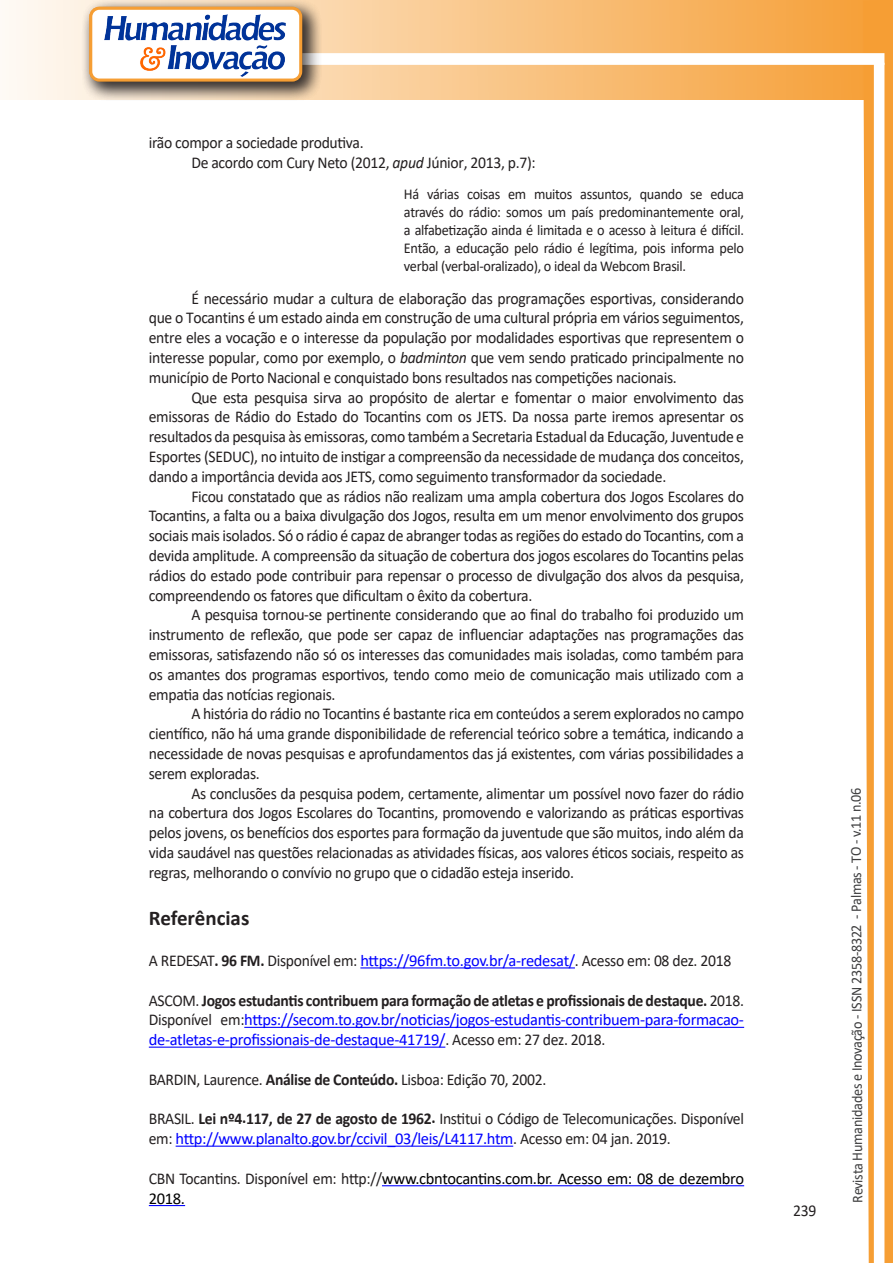
<style>
.page{position:relative;width:893px;height:1263px;background:#fff}
.page>*{position:absolute;margin:0;border:0;box-sizing:border-box;transform-origin:0 0}
.Titulo_2{font:700 21px "Calibri";color:#231f20}
.texto{font:16.5px/19.8px "Calibri";letter-spacing:-.02em;color:#231f20;text-align:justify;scale:.95 1}
.texto-2{font:16.5px/19.8px "Calibri";letter-spacing:-.02em;color:#00f;text-align:justify}
.texto-3{font:16.5px/19.8px "Calibri";letter-spacing:-.02em;color:#000}
.citacao{font:15px/18px "Calibri";letter-spacing:-.02em;color:#231f20;text-align:justify;scale:.95 1}
.t1{font:15px "Calibri";letter-spacing:-.025em;color:#3e3e3f;scale:.95 1}
.s1{font-style:italic}
.s2{font-weight:700}
.s3{color:#00f}
.s4{color:#231f20}
.s5{font-weight:700;color:#231f20}
</style>
<div class="page">
<svg style="left:5px;top:0;width:858px;height:100px"></svg>
<div style="left:302px;top:53px;width:582px;height:12px;background:#fff;border:2px solid #fff"></div>
<svg style="left:863px;top:0;width:30px;height:1263px"></svg>
<div style="left:81px;top:0;width:241px;height:102px;background:#231f20;opacity:.75"></div>
<div style="left:91px;top:8px;width:210px;height:72px;background:#fff;border-radius:9px"></div>
<img style="left:104px;top:14px;width:181px;height:62px">
<div style="left:89px;top:7px;width:213px;height:75px;border:3px solid #f69e34;border-radius:9px"></div>
<hr style="left:360px;top:967px;width:215px;height:1px;background:#00f">
<hr style="left:244px;top:1027px;width:500px;height:1px;background:#00f">
<hr style="left:149px;top:1046px;width:296px;height:2px;background:#00f">
<hr style="left:176px;top:1145px;width:337px;height:2px;background:#00f">
<hr style="left:382px;top:1185px;width:362px;height:1px;background:#00f">
<hr style="left:149px;top:1205px;width:36px;height:1px;background:#00f">
<p class="texto" style="left:149px;top:133px;width:228px">irão compor a sociedade produtiva.</p>
<p class="texto" style="left:191px;top:152px;width:364px">De acordo com Cury Neto (2012, <span class="s1">apud</span> Júnior, 2013, p.7):</p>
<p class="citacao" style="left:404px;top:185px;width:359px">Há várias coisas em muitos assuntos, quando se educa através do rádio: somos um país predominantemente oral, a alfabetização ainda é limitada e o acesso à leitura é difícil.<br>Então, a educação pelo rádio é legítima, pois informa pelo verbal (verbal-oralizado), o ideal da Webcom Brasil.</p>
<p class="texto" style="left:149px;top:288px;width:628px;text-indent:43px">É necessário mudar a cultura de elaboração das programações esportivas, considerando que o Tocantins é um estado ainda em construção de uma cultural própria em vários seguimentos, entre eles a vocação e o interesse da população por modalidades esportivas que representem o interesse popular, como por exemplo, o <span class="s1">badminton</span> que vem sendo praticado principalmente no município de Porto Nacional e conquistado bons resultados nas competições nacionais.</p>
<p class="texto" style="left:149px;top:387px;width:628px;text-indent:43px">Que esta pesquisa sirva ao propósito de alertar e fomentar o maior envolvimento das emissoras de Rádio do Estado do Tocantins com os JETS. Da nossa parte iremos apresentar os resultados da pesquisa às emissoras, como também a Secretaria Estadual da Educação, Juventude e Esportes (SEDUC), no intuito de instigar a compreensão da necessidade de mudança dos conceitos, dando a importância devida aos JETS, como seguimento transformador da sociedade.</p>
<p class="texto" style="left:149px;top:486px;width:628px;text-indent:43px">Ficou constatado que as rádios não realizam uma ampla cobertura dos Jogos Escolares do Tocantins, a falta ou a baixa divulgação dos Jogos, resulta em um menor envolvimento dos grupos sociais mais isolados. Só o rádio é capaz de abranger todas as regiões do estado do Tocantins, com a devida amplitude. A compreensão da situação de cobertura dos jogos escolares do Tocantins pelas rádios do estado pode contribuir para repensar o processo de divulgação dos alvos da pesquisa, compreendendo os fatores que dificultam o êxito da cobertura.</p>
<p class="texto" style="left:149px;top:605px;width:628px;text-indent:43px">A pesquisa tornou-se pertinente considerando que ao final do trabalho foi produzido um instrumento de reflexão, que pode ser capaz de influenciar adaptações nas programações das emissoras, satisfazendo não só os interesses das comunidades mais isoladas, como também para os amantes dos programas esportivos, tendo como meio de comunicação mais utilizado com a empatia das notícias regionais.</p>
<p class="texto" style="left:149px;top:704px;width:628px;text-indent:43px">A história do rádio no Tocantins é bastante rica em conteúdos a serem explorados no campo científico, não há uma grande disponibilidade de referencial teórico sobre a temática, indicando a necessidade de novas pesquisas e aprofundamentos das já existentes, com várias possibilidades a serem exploradas.</p>
<p class="texto" style="left:149px;top:783px;width:628px;text-indent:43px">As conclusões da pesquisa podem, certamente, alimentar um possível novo fazer do rádio na cobertura dos Jogos Escolares do Tocantins, promovendo e valorizando as práticas esportivas pelos jovens, os benefícios dos esportes para formação da juventude que são muitos, indo além da vida saudável nas questões relacionadas as atividades físicas, aos valores éticos sociais, respeito as regras, melhorando o convívio no grupo que o cidadão esteja inserido.</p>
<p class="Titulo_2" style="left:149px;top:903px;width:102px">Referências</p>
<p class="texto" style="left:149px;top:950px;width:615px">A REDESAT<span class="s2">. 96 FM.</span> Disponível em: <span class="s3">https://96fm.to.gov.br/a-redesat/</span>. Acesso em: 08 dez. 2018</p>
<p class="texto-2" style="left:149px;top:990px;width:597px"><span class="s4">ASCOM.</span> <span class="s5">Jogos estudantis contribuem para formação de atletas e profissionais de destaque.</span> <span class="s4">2018.<br>Disponível em:</span>https://secom.to.gov.br/noticias/jogos-estudantis-contribuem-para-formacao&shy;de-atletas-e-profissionais-de-destaque-41719/<span class="s4">. Acesso em: 27 dez. 2018.</span></p>
<p class="texto" style="left:149px;top:1069px;width:420px">BARDIN, Laurence. <span class="s2">Análise de Conteúdo.</span> Lisboa: Edição 70, 2002.</p>
<p class="texto" style="left:149px;top:1109px;width:628px">BRASIL. <span class="s2">Lei nº4.117, de 27 de agosto de 1962.</span> Institui o Código de Telecomunicações. Disponível em: <span class="s3">http://www.planalto.gov.br/ccivil_03/leis/L4117.htm</span>. Acesso em: 04 jan. 2019.</p>
<p class="texto-3" style="left:149px;top:1168px;width:597px"><span class="s4">CBN Tocantins. Disponível em: http://</span>www.cbntocantins.com.br. Acesso em: 08 de dezembro<br>2018.</p>
<p class="texto" style="left:793px;top:1200px;width:26px">239</p>
<p class="t1" style="left:846px;top:1203px;width:439px;rotate:-90deg">Revista Humanidades e Inovação - ISSN 2358-8322 - Palmas - TO - v.11 n.06</p>
</div>
